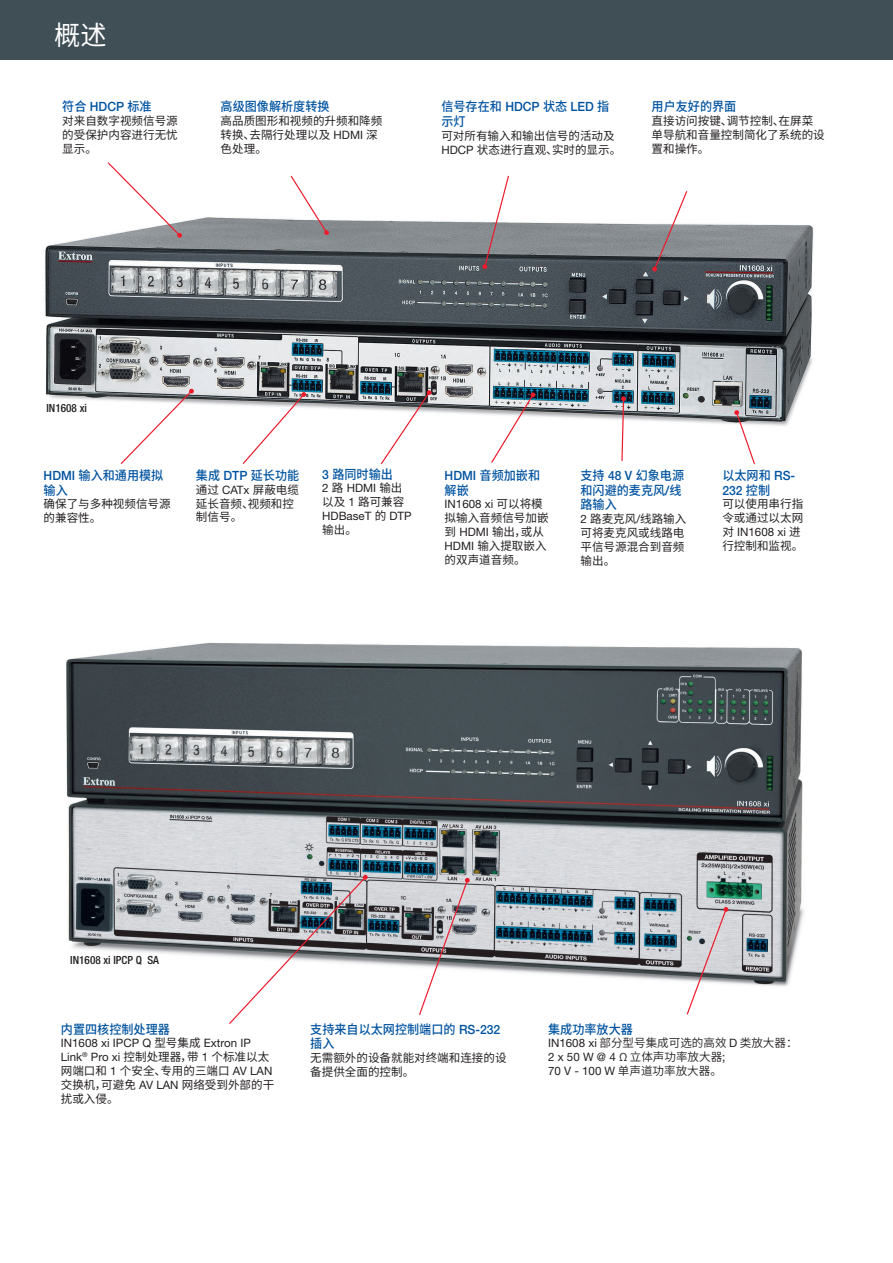
<style>
.page{position:relative;width:893px;height:1263px;background:#fff}
.page>*{position:absolute;margin:0;border:0;box-sizing:border-box;transform-origin:0 0}
.header_main{font:27px "Source Han Sans CN";color:#fff}
.callout_header{font:500 12.75px/14.7px "Source Han Sans CN";color:#0153a0;scale:.95 1}
.callout_bodycopy{font:11.55px/13.8px "Source Han Sans CN";color:#231f20}
.callout_bodycopy-2{font:11.55px "Source Han Sans CN";color:#231f20}
.callout_bodycopy-3{font:11.55px/13.8px "Helvetica Neue LT Std";color:#231f20}
.t1{font:500 condensed 11.25px "Helvetica Neue LT Std";color:#231f20}
.s1{font-family:"Helvetica Neue LT Std"}
.s2{font-family:"Source Han Sans CN"}
</style>
<div class="page">
<div style="left:0;top:0;width:893px;height:60px;background:#404e56"></div>
<img style="left:44px;top:217px;width:770px;height:209px">
<svg style="left:120px;top:389px;width:74px;height:75px"></svg>
<svg style="left:242px;top:392px;width:64px;height:72px"></svg>
<svg style="left:490px;top:392px;width:45px;height:71px"></svg>
<svg style="left:621px;top:396px;width:5px;height:65px"></svg>
<svg style="left:734px;top:410px;width:22px;height:54px"></svg>
<svg style="left:380px;top:390px;width:52px;height:75px"></svg>
<img style="left:66px;top:642px;width:738px;height:344px">
<svg style="left:228px;top:875px;width:140px;height:149px"></svg>
<svg style="left:290px;top:175px;width:39px;height:60px"></svg>
<svg style="left:107px;top:162px;width:75px;height:76px"></svg>
<svg style="left:652px;top:191px;width:36px;height:80px"></svg>
<svg style="left:482px;top:175px;width:28px;height:94px"></svg>
<svg style="left:418px;top:878px;width:52px;height:137px"></svg>
<svg style="left:686px;top:907px;width:42px;height:108px"></svg>
<p class="header_main" style="left:54px;top:20px;width:54px">概述</p>
<p class="callout_header" style="left:62px;top:100px;width:96px">符合 <span class="s1">HDCP</span> 标准</p>
<p class="callout_bodycopy" style="left:62px;top:114px;width:117px;text-align:justify">对来自数字视频信号源的受保护内容进行无忧显示。</p>
<p class="callout_header" style="left:221px;top:100px;width:116px">高级图像解析度转换</p>
<p class="callout_bodycopy" style="left:221px;top:114px;width:163px">高品质图形和视频的升频和降频转换、去隔行处理以及 <span class="s1">HDMI</span> 深色处理。</p>
<p class="callout_header" style="left:441px;top:100px;width:178px">信号存在和 <span class="s1">HDCP</span> 状态 <span class="s1">LED</span> 指示灯</p>
<p class="callout_bodycopy" style="left:441px;top:129px;width:182px">可对所有输入和输出信号的活动及<br><span class="s1">HDCP</span> 状态进行直观、实时的显示。</p>
<p class="callout_header" style="left:652px;top:100px;width:91px">用户友好的界面</p>
<p class="callout_bodycopy" style="left:652px;top:114px;width:175px">直接访问按键、调节控制、在屏菜单导航和音量控制简化了系统的设置和操作。</p>
<p class="t1" style="left:46px;top:401px;width:42px">IN1608 xi</p>
<p class="callout_header" style="left:44px;top:468px;width:128px"><span class="s1">HDMI</span> 输入和通用模拟输入</p>
<p class="callout_bodycopy" style="left:44px;top:497px;width:129px">确保了与多种视频信号源的兼容性。</p>
<p class="callout_header" style="left:196px;top:468px;width:110px">集成 <span class="s1">DTP</span> 延长功能</p>
<p class="callout_bodycopy" style="left:196px;top:483px;width:105px">通过 <span class="s1">CATx</span> 屏蔽电缆延长音频、视频和控制信号。</p>
<p class="callout_header" style="left:322px;top:467px;width:76px"><span class="s1">3</span> 路同时输出</p>
<p class="callout_bodycopy-3" style="left:322px;top:481px;width:91px">2 <span class="s2">路</span> HDMI <span class="s2">输出以及</span> 1 <span class="s2">路可兼容<br></span>HDBaseT <span class="s2">的</span> DTP<span class="s2">输出。</span></p>
<p class="callout_header" style="left:445px;top:468px;width:102px"><span class="s1">HDMI</span> 音频加嵌和解嵌</p>
<p class="callout_bodycopy" style="left:445px;top:497px;width:105px"><span class="s1">IN1608 xi</span> 可以将模拟输入音频信号加嵌到 <span class="s1">HDMI</span> 输出，或从<br><span class="s1">HDMI</span> 输入提取嵌入的双声道音频。</p>
<p class="callout_header" style="left:580px;top:468px;width:111px">支持 <span class="s1">48 V</span> 幻象电源和闪避的麦克风<span class="s1">/</span>线路输入</p>
<p class="callout_bodycopy" style="left:580px;top:512px;width:107px"><span class="s1">2</span> 路麦克风<span class="s1">/</span>线路输入可将麦克风或线路电平信号源混合到音频输出。</p>
<p class="callout_header" style="left:722px;top:468px;width:78px">以太网和 <span class="s1">RS-<br>232</span> 控制</p>
<p class="callout_bodycopy" style="left:722px;top:497px;width:82px">可以使用串行指令或通过以太网对 <span class="s1">IN1608 xi</span> 进行控制和监视。</p>
<p class="t1" style="left:70px;top:953px;width:90px">IN1608 xi IPCP Q SA</p>
<p class="callout_header" style="left:61px;top:1022px;width:116px">内置四核控制处理器</p>
<p class="callout_bodycopy" style="left:61px;top:1036px;width:215px"><span class="s1">IN1608 xi IPCP Q</span> 型号集成 <span class="s1">Extron IP<br>Link</span><sup>®</sup> <span class="s1">Pro xi</span> 控制处理器，带 <span class="s1">1</span> 个标准以太网端口和 <span class="s1">1</span> 个安全、专用的三端口 <span class="s1">AV LAN</span>交换机，可避免 <span class="s1">AV LAN</span> 网络受到外部的干扰或入侵。</p>
<p class="callout_header" style="left:310px;top:1022px;width:202px">支持来自以太网控制端口的 <span class="s1">RS-232</span></p>
<p class="callout_header" style="left:310px;top:1036px;width:27px">插入</p>
<p class="callout_bodycopy" style="left:310px;top:1051px;width:198px">无需额外的设备就能对终端和连接的设备提供全面的控制。</p>
<p class="callout_header" style="left:548px;top:1022px;width:91px">集成功率放大器</p>
<p class="callout_bodycopy-2" style="left:548px;top:1037px;width:251px"><span class="s1">IN1608 xi</span> 部分型号集成可选的高效 <span class="s1">D</span> 类放大器：</p>
<p class="callout_bodycopy-2" style="left:548px;top:1050px;width:179px"><span class="s1">2 x 50 W @ 4 Ω</span> 立体声功率放大器;</p>
<p class="callout_bodycopy-2" style="left:548px;top:1064px;width:175px"><span class="s1">70 V - 100 W</span> 单声道功率放大器。</p>
</div>
